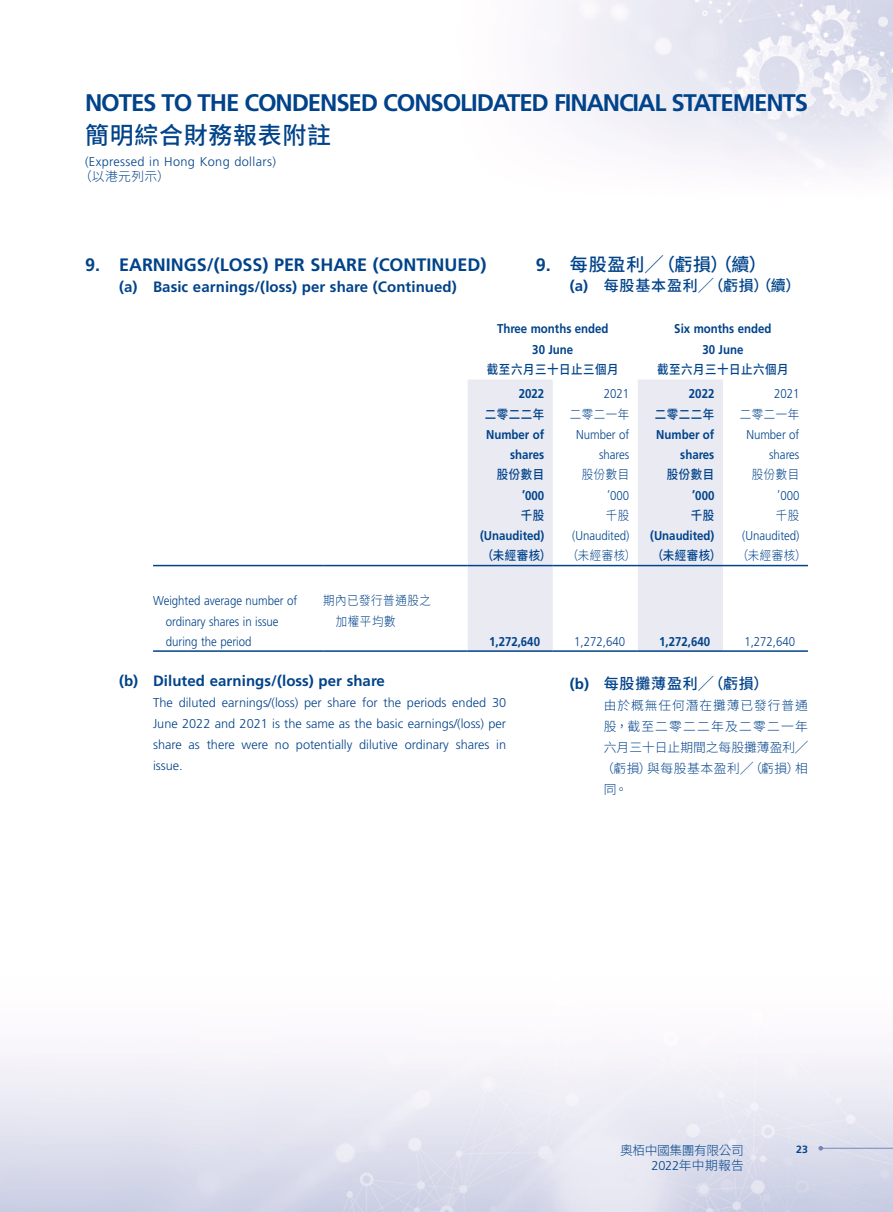
<style>
.page{position:relative;width:893px;height:1212px;background:#fff}
.page>*{position:absolute;margin:0;border:0;box-sizing:border-box;transform-origin:0 0}
.t1{font:700 24px "Frutiger LT Std";letter-spacing:-.045em;color:#00438a}
.t2{font:500 24px "Source Han Sans TC";letter-spacing:.03em;color:#00438a}
.t3{font:700 18px "Frutiger LT Std";color:#00438a}
.t4{font:500 18px "Source Han Sans TC";letter-spacing:.05em;color:#00438a}
.t5{font:700 15px "Frutiger LT Std";letter-spacing:.005em;color:#00438a}
.t6{font:500 15px "Source Han Sans TC";letter-spacing:.055em;color:#00438a}
.t7{font:300 12.75px/21px "Frutiger LT Std";color:#00438a;text-align:justify}
.t8{font:300 12.75px/20.2px "Frutiger LT Std";color:#00438a;text-align:right;scale:.9 1}
.t9{font:700 12.75px/20.2px "Frutiger LT Std";color:#00438a;text-align:center;scale:.9 1}
.t10{font:300 12.75px/21px "Source Han Sans TC";letter-spacing:.05em;color:#00438a;text-align:justify}
.t11{font:500 12.75px "Source Han Sans TC";letter-spacing:.05em;color:#00438a;scale:.9 1}
.t12{font:300 12.75px/20.2px "Source Han Sans TC";letter-spacing:.05em;color:#00438a;scale:.9 1}
.t13{font:300 12.75px "Frutiger LT Std";letter-spacing:.03em;color:#00438a}
.t14{font:300 12.75px "Source Han Sans TC";letter-spacing:-.03em;color:#00438a}
.t15{font:700 10.5px "Frutiger LT Std";color:#00438a}
.s1{font-family:"Frutiger LT Std";font-weight:700}
.s2{font-weight:300}
.s3{font-family:"Frutiger LT Std"}
</style>
<div class="page">
<img style="left:553px;top:0;width:340px;height:170px">
<svg style="left:818px;top:1146px;width:5px;height:4px"></svg>
<hr style="left:820px;top:1148px;width:73px;height:1px;background:#7488b9">
<svg style="left:468px;top:380px;width:255px;height:270px;fill:#eaeaf3"></svg>
<hr style="left:153px;top:565px;width:170px;height:1px;background:#00438a">
<hr style="left:323px;top:565px;width:145px;height:1px;background:#00438a">
<hr style="left:468px;top:565px;width:85px;height:1px;background:#00438a">
<hr style="left:553px;top:565px;width:85px;height:1px;background:#00438a">
<hr style="left:638px;top:565px;width:85px;height:1px;background:#00438a">
<hr style="left:723px;top:565px;width:85px;height:1px;background:#00438a">
<hr style="left:153px;top:650px;width:170px;height:2px;background:#00438a">
<hr style="left:323px;top:650px;width:145px;height:2px;background:#00438a">
<hr style="left:468px;top:650px;width:85px;height:2px;background:#00438a">
<hr style="left:553px;top:650px;width:85px;height:2px;background:#00438a">
<hr style="left:638px;top:650px;width:85px;height:2px;background:#00438a">
<hr style="left:723px;top:650px;width:85px;height:2px;background:#00438a">
<h1 class="t1" style="left:85px;top:89px;width:725px">NOTES TO THE CONDENSED CONSOLIDATED FINANCIAL STATEMENTS</h1>
<h1 class="t2" style="left:85px;top:121px;width:248px">簡明綜合財務報表附註</h1>
<p class="t13" style="left:85px;top:154px;width:192px">(Expressed in Hong Kong dollars)</p>
<p class="t10" style="left:79px;top:166px;width:92px">（以港元列示）</p>
<h2 class="t3" style="left:85px;top:254px;width:403px">9. EARNINGS/(LOSS) PER SHARE (CONTINUED)</h2>
<p class="t5" style="left:119px;top:278px;width:339px">(a) Basic earnings/(loss) per share (Continued)</p>
<h2 class="t4" style="left:536px;top:254px;width:232px"><span class="s1">9.</span> 每股盈利╱（虧損）（續）</h2>
<p class="t6" style="left:570px;top:277px;width:232px"><span class="s1">(a)</span> 每股基本盈利╱（虧損）（續）</p>
<p class="t8" style="left:166px;top:591px;width:148px;text-align:left;text-indent:-13px">Weighted average number of ordinary shares in issue during the period</p>
<p class="t12" style="left:336px;top:591px;width:107px;text-indent:-13px">期內已發行普通股之加權平均數</p>
<p class="t9" style="left:497px;top:319px;width:126px">Three months ended<br>30 June</p>
<p class="t9" style="left:674px;top:319px;width:110px">Six months ended<br>30 June</p>
<p class="t11" style="left:487px;top:362px;width:148px">截至六月三十日止三個月</p>
<p class="t11" style="left:657px;top:362px;width:148px">截至六月三十日止六個月</p>
<p class="t9" style="left:519px;top:384px;width:30px">2022</p>
<p class="t8" style="left:604px;top:384px;width:30px">2021</p>
<p class="t9" style="left:689px;top:384px;width:30px">2022</p>
<p class="t8" style="left:774px;top:384px;width:30px">2021</p>
<p class="t11" style="left:485px;top:407px;width:68px">二零二二年</p>
<p class="t12" style="left:570px;top:404px;width:68px">二零二一年</p>
<p class="t11" style="left:655px;top:407px;width:68px">二零二二年</p>
<p class="t12" style="left:740px;top:404px;width:68px">二零二一年</p>
<p class="t9" style="left:486px;top:424px;width:66px;text-align:right">Number of shares</p>
<p class="t8" style="left:576px;top:424px;width:60px">Number of shares</p>
<p class="t9" style="left:656px;top:424px;width:66px;text-align:right">Number of shares</p>
<p class="t8" style="left:746px;top:424px;width:60px">Number of shares</p>
<p class="t11" style="left:497px;top:467px;width:54px">股份數目</p>
<p class="t12" style="left:582px;top:465px;width:54px">股份數目</p>
<p class="t11" style="left:667px;top:467px;width:54px">股份數目</p>
<p class="t12" style="left:752px;top:465px;width:54px">股份數目</p>
<p class="t9" style="left:522px;top:485px;width:26px">’000</p>
<p class="t8" style="left:607px;top:485px;width:26px">’000</p>
<p class="t9" style="left:692px;top:485px;width:26px">’000</p>
<p class="t8" style="left:777px;top:485px;width:26px">’000</p>
<p class="t11" style="left:521px;top:508px;width:28px">千股</p>
<p class="t12" style="left:606px;top:505px;width:28px">千股</p>
<p class="t11" style="left:691px;top:508px;width:28px">千股</p>
<p class="t12" style="left:776px;top:505px;width:28px">千股</p>
<p class="t9" style="left:480px;top:525px;width:73px">(Unaudited)</p>
<p class="t8" style="left:572px;top:526px;width:65px">(Unaudited)</p>
<p class="t9" style="left:650px;top:525px;width:73px">(Unaudited)</p>
<p class="t8" style="left:742px;top:526px;width:65px">(Unaudited)</p>
<p class="t11" style="left:482px;top:548px;width:362px">（未經審核） <span class="s2">（未經審核）</span> （未經審核） <span class="s2">（未經審核）</span></p>
<p class="t9" style="left:489px;top:631px;width:58px">1,272,640</p>
<p class="t8" style="left:574px;top:631px;width:58px">1,272,640</p>
<p class="t9" style="left:659px;top:631px;width:58px">1,272,640</p>
<p class="t8" style="left:744px;top:631px;width:58px">1,272,640</p>
<p class="t5" style="left:119px;top:672px;width:267px">(b) Diluted earnings/(loss) per share</p>
<p class="t7" style="left:153px;top:692px;width:355px">The diluted earnings/(loss) per share for the periods ended 30<br>June 2022 and 2021 is the same as the basic earnings/(loss) per share as there were no potentially dilutive ordinary shares in issue.</p>
<p class="t6" style="left:570px;top:675px;width:200px"><span class="s1">(b)</span> 每股攤薄盈利╱（虧損）</p>
<p class="t10" style="left:601px;top:695px;width:208px">由於概無任何潛在攤薄已發行普通股，截至二零二二年及二零二一年六月三十日止期間之每股攤薄盈利╱（虧損）與每股基本盈利╱（虧損）相同。</p>
<p class="t14" style="left:620px;top:1143px;width:125px">奧栢中國集團有限公司</p>
<p class="t15" style="left:796px;top:1143px;width:13px">23</p>
<p class="t10" style="left:652px;top:1155px;width:94px"><span class="s3">2022</span>年中期報告</p>
</div>
